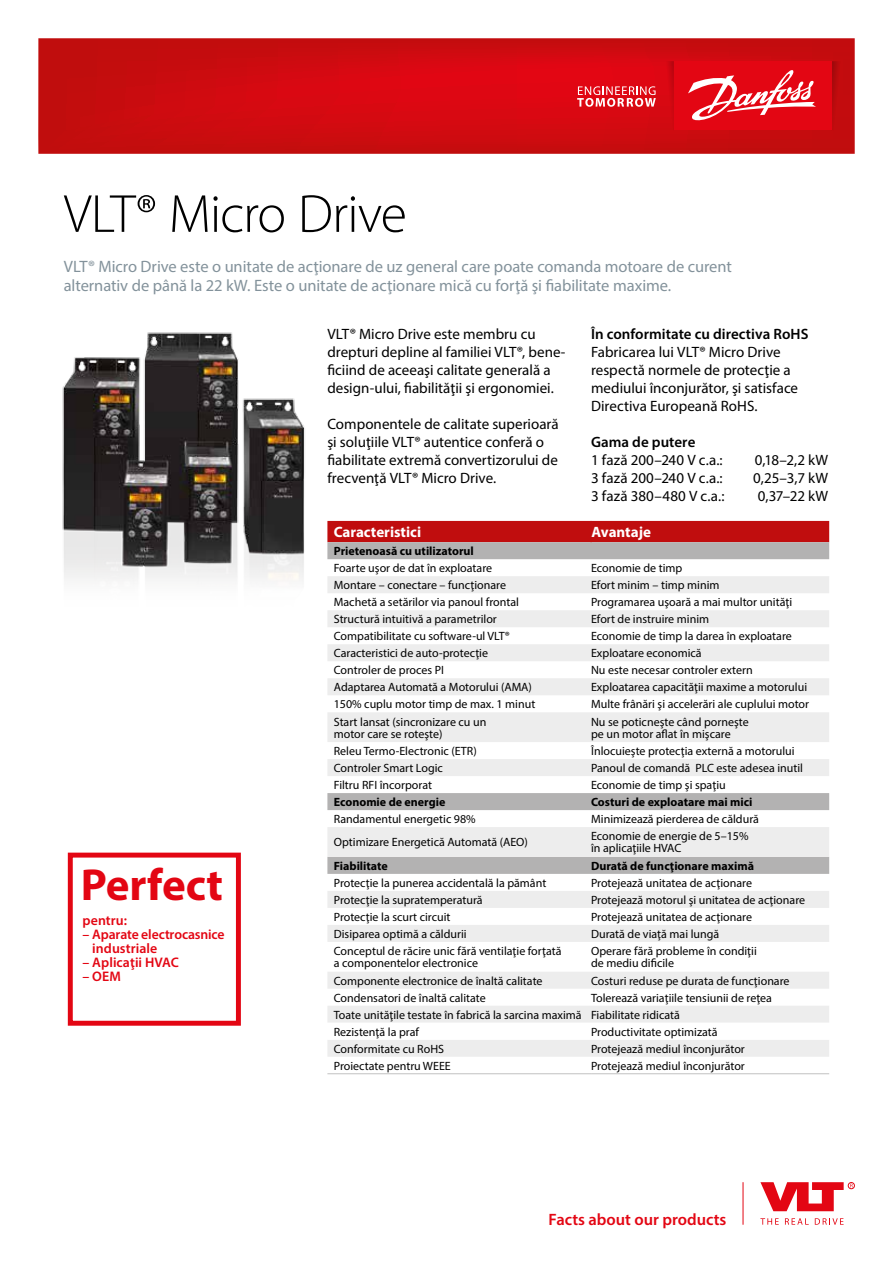
<style>
.page{position:relative;width:893px;height:1263px;background:#fff}
.page>*{position:absolute;margin:0;border:0;box-sizing:border-box;transform-origin:0 0}
.t1{font:300 54px "Myriad Pro";letter-spacing:-.02em;color:#000}
.t2{font:700 45px "Myriad Pro";color:#e30613}
.t3{font:16.5px/19.5px "Myriad Pro";letter-spacing:-.005em;color:#83929b}
.t4{font:600 16.5px "Myriad Pro";color:#e30613}
.t5{font:15px/18px "Myriad Pro";color:#000}
.t6{font:600 15px "Myriad Pro";color:#000}
.t7{font:700 15px "Myriad Pro";color:#fff}
.t8{font:600 13.8px/13.8px "Myriad Pro";color:#e30613}
.t9{font:12px/12px "Myriad Pro";color:#000}
.t10{font:700 12px "Myriad Pro";color:#000}
</style>
<div class="page">
<svg style="left:327px;top:542px;width:502px;height:18px;background:#b7b5b5"></svg>
<svg style="left:327px;top:576px;width:502px;height:481px;fill:#ededed"></svg>
<svg style="left:327px;top:1023px;width:502px;height:17px"></svg>
<hr style="left:327px;top:1073px;width:264px;height:1px;background:#c2c1c1">
<hr style="left:591px;top:1073px;width:238px;height:1px;background:#c2c1c1">
<div style="left:327px;top:521px;width:502px;height:21px;background:#c00d0e"></div>
<img style="left:62px;top:332px;width:243px;height:249px">
<div style="left:68px;top:853px;width:173px;height:173px;border:5px solid #e30613"></div>
<svg style="left:38px;top:38px;width:817px;height:116px;background:#cd0c11"></svg>
<svg style="left:832px;top:61px;width:12px;height:69px"></svg>
<div style="left:674px;top:61px;width:158px;height:69px;background:#e30613"></div>
<svg style="left:577px;top:61px;width:97px;height:69px;background:#dd1c26"></svg>
<svg style="left:688px;top:70px;width:128px;height:51px"></svg>
<div style="left:848px;top:1182px;width:7px;height:7px;border:1px solid #e30613;border-radius:50%"></div>
<svg style="left:760px;top:1182px;width:84px;height:29px"></svg>
<svg style="left:760px;top:1218px;width:19px;height:7px"></svg>
<svg style="left:785px;top:1218px;width:24px;height:7px"></svg>
<svg style="left:815px;top:1218px;width:28px;height:7px"></svg>
<hr style="left:743px;top:1182px;width:1px;height:43px;background:#e30613">
<h1 class="t1" style="left:64px;top:181px;width:345px">VLT® Micro Drive</h1>
<h3 class="t3" style="left:64px;top:256px;width:670px">VLT® Micro Drive este o unitate de acţionare de uz general care poate comanda motoare de curent alternativ de până la 22 kW. Este o unitate de acţionare mică cu forţă şi fiabilitate maxime.</h3>
<p class="t5" style="left:327px;top:324px;width:239px">VLT® Micro Drive este membru cu drepturi depline al familiei VLT®, bene&shy;ficiind de aceeaşi calitate generală a design-ului, fiabilităţii şi ergonomiei.</p>
<p class="t5" style="left:327px;top:414px;width:233px">Componentele de calitate superioară şi soluţiile VLT® autentice conferă o fiabilitate extremă convertizorului de frecvenţă VLT® Micro Drive.</p>
<p class="t6" style="left:591px;top:324px;width:219px">În conformitate cu directiva RoHS</p>
<p class="t5" style="left:591px;top:342px;width:208px">Fabricarea lui VLT® Micro Drive respectă normele de protecţie a mediului înconjurător, şi satisface<br>Directiva Europeană RoHS.</p>
<p class="t6" style="left:591px;top:432px;width:106px">Gama de putere</p>
<p class="t5" style="left:591px;top:450px;width:133px">1 fază 200–240 V c.a.:</p>
<p class="t5" style="left:755px;top:450px;width:75px">0,18–2,2 kW</p>
<p class="t5" style="left:591px;top:468px;width:133px">3 fază 200–240 V c.a.:</p>
<p class="t5" style="left:753px;top:468px;width:77px">0,25–3,7 kW</p>
<p class="t5" style="left:591px;top:486px;width:135px">3 fază 380–480 V c.a.:</p>
<p class="t5" style="left:758px;top:486px;width:72px">0,37–22 kW</p>
<h2 class="t2" style="left:81px;top:856px;width:144px">Perfect</h2>
<p class="t8" style="left:82px;top:913px;width:46px">pentru:</p>
<p class="t8" style="left:92px;top:927px;width:134px;text-indent:-10px">– Aparate electrocasnice industriale</p>
<p class="t8" style="left:82px;top:955px;width:98px">– Aplicaţii HVAC</p>
<p class="t8" style="left:82px;top:969px;width:40px">– OEM</p>
<p class="t7" style="left:334px;top:522px;width:89px">Caracteristici</p>
<p class="t7" style="left:591px;top:522px;width:61px">Avantaje</p>
<p class="t10" style="left:334px;top:543px;width:142px">Prietenoasă cu utilizatorul</p>
<p class="t9" style="left:334px;top:562px;width:160px">Foarte uşor de dat în exploatare</p>
<p class="t9" style="left:591px;top:562px;width:93px">Economie de timp</p>
<p class="t9" style="left:334px;top:579px;width:174px">Montare – conectare – funcţionare</p>
<p class="t9" style="left:591px;top:579px;width:130px">Efort minim – timp minim</p>
<p class="t9" style="left:334px;top:596px;width:187px">Machetă a setărilor via panoul frontal</p>
<p class="t9" style="left:591px;top:596px;width:203px">Programarea uşoară a mai multor unităţi</p>
<p class="t9" style="left:334px;top:613px;width:165px">Structură intuitivă a parametrilor</p>
<p class="t9" style="left:591px;top:613px;width:120px">Efort de instruire minim</p>
<p class="t9" style="left:334px;top:630px;width:178px">Compatibilitate cu software-ul VLT®</p>
<p class="t9" style="left:591px;top:630px;width:202px">Economie de timp la darea în exploatare</p>
<p class="t9" style="left:334px;top:647px;width:156px">Caracteristici de auto-protecţie</p>
<p class="t9" style="left:591px;top:647px;width:112px">Exploatare economică</p>
<p class="t9" style="left:334px;top:664px;width:112px">Controler de proces PI</p>
<p class="t9" style="left:591px;top:664px;width:163px">Nu este necesar controler extern</p>
<p class="t9" style="left:334px;top:681px;width:200px">Adaptarea Automată a Motorului (AMA)</p>
<p class="t9" style="left:591px;top:681px;width:218px">Exploatarea capacităţii maxime a motorului</p>
<p class="t9" style="left:334px;top:698px;width:203px">150% cuplu motor timp de max. 1 minut</p>
<p class="t9" style="left:591px;top:698px;width:220px">Multe frânări şi accelerări ale cuplului motor</p>
<p class="t9" style="left:334px;top:715px;width:154px">Start lansat (sincronizare cu un motor care se roteşte)</p>
<p class="t9" style="left:591px;top:715px;width:159px">Nu se poticneşte când porneşte pe un motor aflat în mişcare</p>
<p class="t9" style="left:334px;top:745px;width:144px">Releu Termo-Electronic (ETR)</p>
<p class="t9" style="left:591px;top:745px;width:205px">Înlocuieşte protecţia externă a motorului</p>
<p class="t9" style="left:334px;top:762px;width:111px">Controler Smart Logic</p>
<p class="t9" style="left:591px;top:762px;width:214px">Panoul de comandă PLC este adesea inutil</p>
<p class="t9" style="left:334px;top:779px;width:100px">Filtru RFI încorporat</p>
<p class="t9" style="left:591px;top:779px;width:136px">Economie de timp şi spaţiu</p>
<p class="t10" style="left:334px;top:794px;width:113px">Economie de energie</p>
<p class="t10" style="left:591px;top:794px;width:163px">Costuri de exploatare mai mici</p>
<p class="t9" style="left:334px;top:813px;width:143px">Randamentul energetic 98%</p>
<p class="t9" style="left:591px;top:813px;width:169px">Minimizează pierderea de căldură</p>
<p class="t9" style="left:334px;top:836px;width:196px">Optimizare Energetică Automată (AEO)</p>
<p class="t9" style="left:591px;top:830px;width:159px">Economie de energie de 5–15% în aplicaţiile HVAC</p>
<p class="t10" style="left:334px;top:858px;width:56px">Fiabilitate</p>
<p class="t10" style="left:591px;top:858px;width:164px">Durată de funcţionare maximă</p>
<p class="t9" style="left:334px;top:877px;width:214px">Protecţie la punerea accidentală la pământ</p>
<p class="t9" style="left:591px;top:877px;width:162px">Protejează unitatea de acţionare</p>
<p class="t9" style="left:334px;top:894px;width:150px">Protecţie la supratemperatură</p>
<p class="t9" style="left:591px;top:894px;width:216px">Protejează motorul şi unitatea de acţionare</p>
<p class="t9" style="left:334px;top:911px;width:118px">Protecţie la scurt circuit</p>
<p class="t9" style="left:591px;top:911px;width:162px">Protejează unitatea de acţionare</p>
<p class="t9" style="left:334px;top:928px;width:134px">Disiparea optimă a căldurii</p>
<p class="t9" style="left:591px;top:928px;width:130px">Durată de viaţă mai lungă</p>
<p class="t9" style="left:334px;top:945px;width:229px">Conceptul de răcire unic fără ventilaţie forţată a componentelor electronice</p>
<p class="t9" style="left:591px;top:945px;width:167px">Operare fără probleme în condiţii de mediu dificile</p>
<p class="t9" style="left:334px;top:974px;width:210px">Componente electronice de înaltă calitate</p>
<p class="t9" style="left:591px;top:974px;width:200px">Costuri reduse pe durata de funcţionare</p>
<p class="t9" style="left:334px;top:991px;width:153px">Condensatori de înaltă calitate</p>
<p class="t9" style="left:334px;top:989px;width:440px;line-height:17px;text-indent:257px">Tolerează variaţiile tensiunii de reţea<br>Toate unităţile testate în fabrică la sarcina maximă Fiabilitate ridicată<br>Rezistenţă la praf</p>
<p class="t9" style="left:591px;top:1025px;width:128px">Productivitate optimizată</p>
<p class="t9" style="left:334px;top:1042px;width:112px">Conformitate cu RoHS</p>
<p class="t9" style="left:591px;top:1042px;width:155px">Protejează mediul înconjurător</p>
<p class="t9" style="left:334px;top:1059px;width:119px">Proiectate pentru WEEE</p>
<p class="t9" style="left:591px;top:1059px;width:155px">Protejează mediul înconjurător</p>
<h3 class="t4" style="left:549px;top:1209px;width:179px">Facts about our products</h3>
</div>
